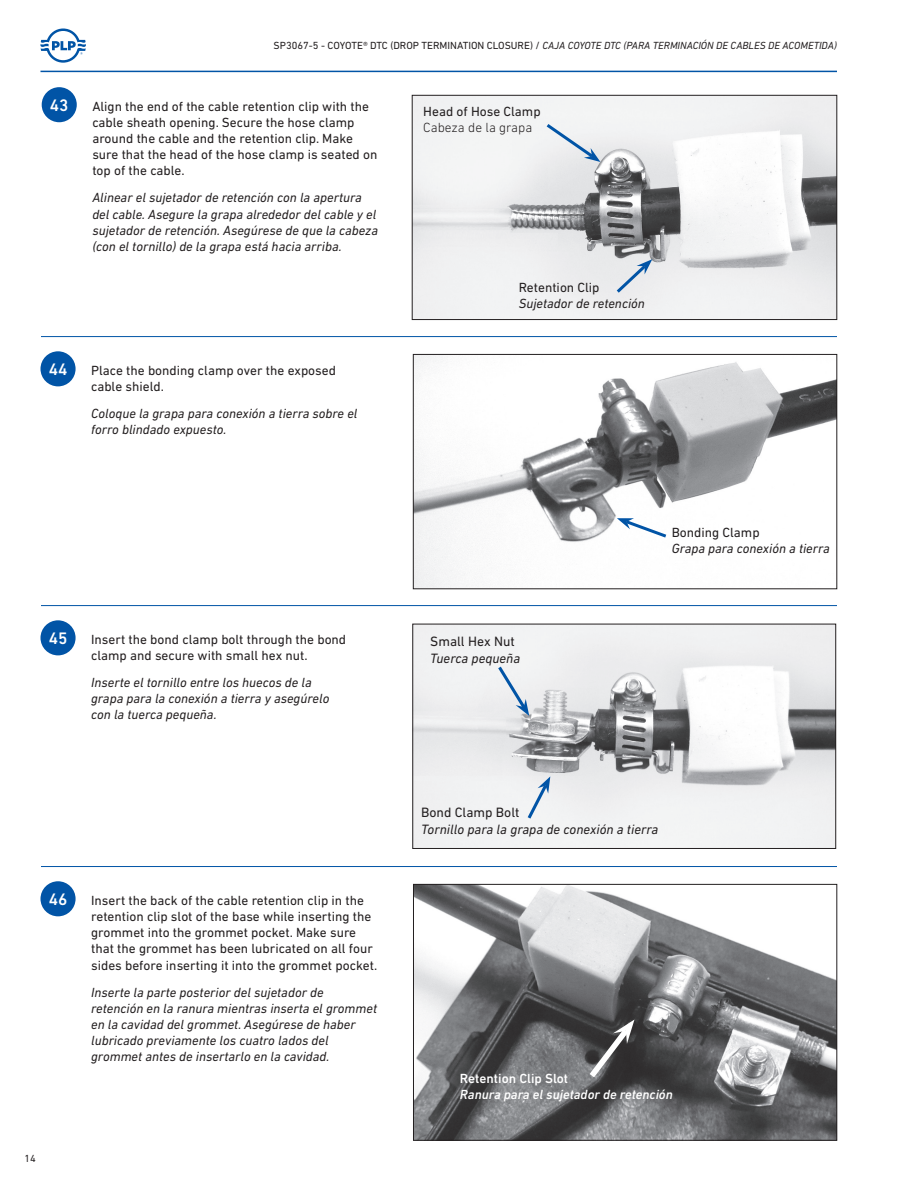
<style>
.page{position:relative;width:918px;height:1188px;background:#fff}
.page>*{position:absolute;margin:0;border:0;box-sizing:border-box;transform-origin:0 0}
.t1{font:500 16.95px "DIN Next LT Pro";color:#fff}
.t2{font:italic 13.8px "DIN Next LT Pro";color:#231f20}
.t3{font:13.8px "DIN Next LT Pro";color:#231f20}
.t4{font:italic 13.5px/16.2px "DIN Next LT Pro";color:#231f20}
.t5{font:13.5px/16.2px "DIN Next LT Pro";color:#231f20}
.t6{font:italic 500 13.5px "DIN Next LT Pro";color:#fff}
.t7{font:500 13.5px "DIN Next LT Pro";color:#fff}
.t8{font:300 13.5px "DIN Next LT Pro";color:#231f20}
.t9{font:italic 10.5px "DIN Next LT Pro";color:#231f20}
.t10{font:10.5px "DIN Next LT Pro";color:#231f20}
.s1{font-style:normal}
</style>
<div class="page">
<hr style="left:40px;top:71px;width:797px;height:1px;background:#0154a6">
<svg style="left:41px;top:29px;width:45px;height:34px"></svg>
<img style="left:414px;top:97px;width:421px;height:221px">
<div style="left:412px;top:95px;width:425px;height:225px;border:1px solid #231f20"></div>
<svg style="left:614px;top:259px;width:38px;height:37px"></svg>
<svg style="left:543px;top:121px;width:57px;height:41px"></svg>
<img style="left:415px;top:356px;width:420px;height:231px">
<div style="left:413px;top:354px;width:424px;height:235px;border:1px solid #231f20"></div>
<img style="left:415px;top:626px;width:419px;height:221px">
<div style="left:413px;top:624px;width:423px;height:225px;border:1px solid #231f20"></div>
<svg style="left:617px;top:518px;width:53px;height:22px"></svg>
<svg style="left:525px;top:776px;width:25px;height:46px"></svg>
<svg style="left:495px;top:663px;width:34px;height:53px"></svg>
<img style="left:415px;top:886px;width:420px;height:252px">
<div style="left:413px;top:884px;width:424px;height:256px;border:1px solid #231f20"></div>
<svg style="left:584px;top:1020px;width:51px;height:64px;background:#585758"></svg>
<div style="left:42px;top:87px;width:35px;height:35px;background:#0154a6;border-radius:50%"></div>
<hr style="left:41px;top:336px;width:796px;height:1px;background:#0154a6">
<div style="left:40px;top:351px;width:36px;height:35px;background:#0154a6;border-radius:50%"></div>
<hr style="left:41px;top:605px;width:796px;height:1px;background:#0154a6">
<div style="left:40px;top:620px;width:36px;height:35px;background:#0154a6;border-radius:50%"></div>
<hr style="left:41px;top:866px;width:796px;height:1px;background:#0154a6">
<div style="left:40px;top:881px;width:36px;height:35px;background:#0154a6;border-radius:50%"></div>
<p class="t1" style="left:50px;top:95px;width:20px">43</p>
<p class="t1" style="left:49px;top:360px;width:20px">44</p>
<p class="t9" style="left:274px;top:40px;width:565px"><span class="s1">SP3067-5 - COYOTE® DTC (DROP TERMINATION CLOSURE) /</span> CAJA COYOTE DTC (PARA TERMINACIÓN DE CABLES DE ACOMETIDA)</p>
<p class="t5" style="left:92px;top:98px;width:287px">Align the end of the cable retention clip with the cable sheath opening. Secure the hose clamp around the cable and the retention clip. Make sure that the head of the hose clamp is seated on top of the cable.</p>
<p class="t4" style="left:92px;top:190px;width:287px">Alinear el sujetador de retención con la apertura del cable. Asegure la grapa alrededor del cable y el sujetador de retención. Asegúrese de que la cabeza (con el tornillo) de la grapa está hacia arriba.</p>
<p class="t5" style="left:91px;top:362px;width:246px">Place the bonding clamp over the exposed cable shield.</p>
<p class="t4" style="left:91px;top:405px;width:268px">Coloque la grapa para conexión a tierra sobre el forro blindado expuesto.</p>
<p class="t5" style="left:423px;top:103px;width:119px">Head of Hose Clamp</p>
<p class="t8" style="left:423px;top:120px;width:111px">Cabeza de la grapa</p>
<p class="t5" style="left:519px;top:279px;width:82px">Retention Clip</p>
<p class="t4" style="left:519px;top:296px;width:128px">Sujetador de retención</p>
<p class="t1" style="left:49px;top:629px;width:20px">45</p>
<p class="t5" style="left:91px;top:631px;width:257px">Insert the bond clamp bolt through the bond clamp and secure with small hex nut.</p>
<p class="t4" style="left:91px;top:674px;width:240px">Inserte el tornillo entre los huecos de la grapa para la conexión a tierra y asegúrelo con la tuerca pequeña.</p>
<p class="t1" style="left:49px;top:890px;width:20px">46</p>
<p class="t5" style="left:91px;top:892px;width:288px">Insert the back of the cable retention clip in the retention clip slot of the base while inserting the grommet into the grommet pocket. Make sure that the grommet has been lubricated on all four sides before inserting it into the grommet pocket.</p>
<p class="t4" style="left:91px;top:984px;width:287px">Inserte la parte posterior del sujetador de retención en la ranura mientras inserta el grommet en la cavidad del grommet. Asegúrese de haber lubricado previamente los cuatro lados del grommet antes de insertarlo en la cavidad.</p>
<p class="t10" style="left:25px;top:1152px;width:13px">14</p>
<p class="t3" style="left:430px;top:633px;width:86px">Small Hex Nut</p>
<p class="t2" style="left:430px;top:650px;width:92px">Tuerca pequeña</p>
<p class="t5" style="left:672px;top:524px;width:89px">Bonding Clamp</p>
<p class="t4" style="left:672px;top:540px;width:160px">Grapa para conexión a tierra</p>
<p class="t3" style="left:421px;top:804px;width:100px">Bond Clamp Bolt</p>
<p class="t2" style="left:421px;top:821px;width:239px">Tornillo para la grapa de conexión a tierra</p>
<p class="t7" style="left:460px;top:1070px;width:110px">Retention Clip Slot</p>
<p class="t6" style="left:460px;top:1087px;width:214px">Ranura para el sujetador de retención</p>
</div>
